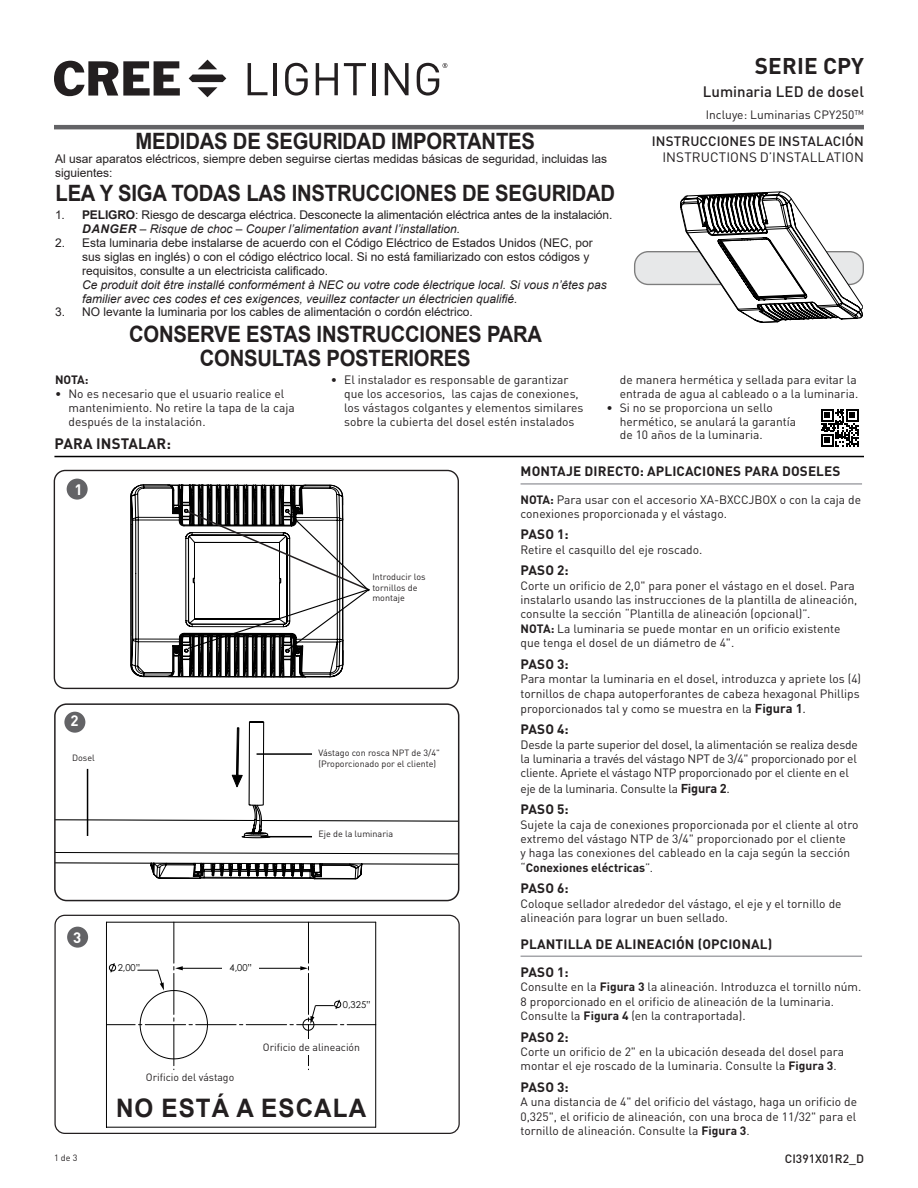
<style>
.page{position:relative;width:918px;height:1188px;background:#fff}
.page>*{position:absolute;margin:0;border:0;box-sizing:border-box;transform-origin:0 0}
.t1{font:700 25.5px "Arial";letter-spacing:.045em;color:#231f20;scale:.95 1}
.t2{font:700 22.5px/24px "Arial";letter-spacing:-.01em;color:#231f20;text-align:center;scale:.9 1}
.t3{font:700 22.5px "DINOT";letter-spacing:.01em;color:#231f20}
.t4{font:500 15px "DINOT";color:#231f20}
.t5{font:700 15px "DINOT";letter-spacing:.01em;color:#231f20}
.t6{font:700 15px "DINOT";color:#fff}
.t7{font:700 13.5px/28.2px "DINOT";letter-spacing:.01em;color:#231f20}
.t8{font:500 13.5px/16.2px "DINOT";color:#231f20;text-align:right}
.t9{font:12px/14.4px "DINOT";color:#231f20}
.t10{font:12px/13.8px "Arial";color:#231f20}
.t11{font:12px/14.7px "DINOT";letter-spacing:-.02em;color:#231f20}
.t12{font:500 12px "DINOT";color:#231f20}
.t13{font:700 12px "DINOT";color:#231f20}
.t14{font:10.5px "DINOT";color:#231f20}
.t15{font:9.45px "Century Gothic";color:#000}
.t16{font:9px/10.8px "DINOT";color:#231f20}
.s1{font-weight:700}
.s2{font-weight:700;font-style:italic}
.s3{font-style:italic}
.s4{font-weight:400}
.s5{font-weight:700;font-size:12.75px}
.s6{font-size:12.75px}
</style>
<div class="page">
<hr style="left:54px;top:125px;width:810px;height:4px;background:#636366">
<svg style="left:248px;top:63px;width:20px;height:32px"></svg>
<hr style="left:274px;top:63px;width:3px;height:32px;background:#231f20">
<svg style="left:285px;top:63px;width:23px;height:33px"></svg>
<svg style="left:316px;top:63px;width:22px;height:32px"></svg>
<svg style="left:344px;top:63px;width:22px;height:32px"></svg>
<hr style="left:372px;top:63px;width:3px;height:32px;background:#231f20">
<svg style="left:385px;top:63px;width:24px;height:32px"></svg>
<svg style="left:54px;top:61px;width:126px;height:35px"></svg>
<svg style="left:198px;top:60px;width:19px;height:9px"></svg>
<svg style="left:189px;top:75px;width:37px;height:22px"></svg>
<svg style="left:417px;top:63px;width:30px;height:33px"></svg>
<hr style="left:54px;top:456px;width:810px;height:1px;background:#000">
<hr style="left:521px;top:483px;width:341px;height:2px;background:#a4a5a9">
<hr style="left:521px;top:956px;width:341px;height:1px;background:#a4a5a9">
<div style="left:635px;top:252px;width:228px;height:32px;background:#e7e8e9;border-radius:14px"></div>
<div style="left:634px;top:251px;width:230px;height:34px;border:1px solid #000;border-radius:14px"></div>
<svg style="left:680px;top:191px;width:182px;height:132px"></svg>
<div style="left:54px;top:470px;width:405px;height:219px;border:1px solid #231f20;border-radius:11px"></div>
<div style="left:67px;top:479px;width:21px;height:21px;background:#636366;border-radius:50%"></div>
<svg style="left:130px;top:470px;width:241px;height:208px"></svg>
<svg style="left:56px;top:705px;width:403px;height:196px"></svg>
<div style="left:54px;top:703px;width:405px;height:198px;border:2px solid #231f20;border-radius:12px"></div>
<div style="left:64px;top:712px;width:21px;height:21px;background:#636366;border-radius:50%"></div>
<hr style="left:87px;top:769px;width:1px;height:67px;background:#000">
<hr style="left:257px;top:753px;width:55px;height:2px;background:#000">
<hr style="left:261px;top:836px;width:51px;height:1px;background:#000">
<hr style="left:375px;top:922px;width:1px;height:205px;background:#000">
<hr style="left:106px;top:922px;width:1px;height:205px;background:#000">
<hr style="left:106px;top:1127px;width:270px;height:1px;background:#000">
<svg style="left:107px;top:922px;width:269px;height:148px"></svg>
<div style="left:222px;top:958px;width:36px;height:19px;background:#fff"></div>
<div style="left:54px;top:915px;width:406px;height:219px;border:1px solid #231f20;border-radius:10px"></div>
<div style="left:67px;top:927px;width:21px;height:21px;background:#636366;border-radius:50%"></div>
<div style="left:263px;top:1039px;width:101px;height:15px;background:#fff"></div>
<svg style="left:821px;top:409px;width:37px;height:37px"></svg>
<p class="t3" style="left:755px;top:51px;width:111px">SERIE CPY</p>
<p class="t4" style="left:703px;top:82px;width:163px">Luminaria LED de dosel</p>
<p class="t9" style="left:706px;top:107px;width:160px">Incluye: Luminarias CPY250<sup>TM</sup></p>
<p class="t2" style="left:136px;top:130px;width:445px">MEDIDAS DE SEGURIDAD IMPORTANTES</p>
<p class="t10" style="left:55px;top:152px;width:554px">Al usar aparatos eléctricos, siempre deben seguirse ciertas medidas básicas de seguridad, incluidas las siguientes:</p>
<p class="t2" style="left:56px;top:181px;width:623px">LEA Y SIGA TODAS LAS INSTRUCCIONES DE SEGURIDAD</p>
<p class="t10" style="left:82px;top:208px;width:532px;text-indent:-27px">1. <span class="s1">PELIGRO</span>: Riesgo de descarga eléctrica. Desconecte la alimentación eléctrica antes de la instalación.<br><span class="s2">DANGER</span> <span class="s3">– Risque de choc – Couper l’alimentation avant l’installation.</span></p>
<p class="t10" style="left:82px;top:236px;width:526px;text-indent:-27px">2. Esta luminaria debe instalarse de acuerdo con el Código Eléctrico de Estados Unidos (NEC, por sus siglas en inglés) o con el código eléctrico local. Si no está familiarizado con estos códigos y requisitos, consulte a un electricista calificado.<br><span class="s3">Ce produit doit être installé conformément à NEC ou votre code électrique local. Si vous n’êtes pas familier avec ces codes et ces exigences, veuillez contacter un électricien qualifié.</span></p>
<p class="t10" style="left:55px;top:305px;width:419px">3. NO levante la luminaria por los cables de alimentación o cordón eléctrico.</p>
<p class="t2" style="left:129px;top:322px;width:461px">CONSERVE ESTAS INSTRUCCIONES PARA<br>CONSULTAS POSTERIORES</p>
<p class="t13" style="left:55px;top:372px;width:35px">NOTA:</p>
<p class="t9" style="left:69px;top:386px;width:228px;line-height:13.8px;text-indent:-14px">• No es necesario que el usuario realice el mantenimiento. No retire la tapa de la caja después de la instalación.</p>
<p class="t8" style="left:652px;top:132px;width:213px">INSTRUCCIONES DE INSTALACIÓN<br><span class="s4">INSTRUCTIONS D’INSTALLATION</span></p>
<p class="t9" style="left:344px;top:373px;width:241px;line-height:13.8px;text-indent:-14px">• El instalador es responsable de garantizar que los accesorios, las cajas de conexiones, los vástagos colgantes y elementos similares sobre la cubierta del dosel estén instalados</p>
<p class="t9" style="left:620px;top:373px;width:240px;line-height:13.8px">de manera hermética y sellada para evitar la entrada de agua al cableado o a la luminaria.</p>
<p class="t9" style="left:620px;top:400px;width:178px;line-height:13.8px;text-indent:-14px">• Si no se proporciona un sello hermético, se anulará la garantía de 10 años de la luminaria.</p>
<p class="t5" style="left:55px;top:434px;width:118px">PARA INSTALAR:</p>
<p class="t6" style="left:74px;top:479px;width:10px">1</p>
<p class="t16" style="left:372px;top:571px;width:55px">Introducir los tornillos de montaje</p>
<p class="t6" style="left:71px;top:711px;width:10px">2</p>
<p class="t16" style="left:72px;top:752px;width:24px">Dosel</p>
<p class="t16" style="left:318px;top:747px;width:123px">Vástago con rosca NPT de 3/4" (Proporcionado por el cliente)</p>
<p class="t16" style="left:318px;top:828px;width:76px">Eje de la luminaria</p>
<p class="t6" style="left:73px;top:927px;width:10px">3</p>
<p class="t15" style="left:118px;top:961px;width:24px">2,00”</p>
<p class="t15" style="left:230px;top:961px;width:24px">4,00”</p>
<p class="t15" style="left:343px;top:998px;width:29px">0,325”</p>
<p class="t14" style="left:146px;top:1070px;width:90px">Orificio del vástago</p>
<p class="t14" style="left:263px;top:1040px;width:99px">Orificio de alineación</p>
<p class="t1" style="left:116px;top:1090px;width:265px">NO ESTÁ A ESCALA</p>
<p class="t7" style="left:521px;top:457px;width:321px">MONTAJE DIRECTO: APLICACIONES PARA DOSELES</p>
<p class="t9" style="left:521px;top:492px;width:342px"><span class="s1">NOTA:</span> Para usar con el accesorio XA-BXCCJBOX o con la caja de conexiones proporcionada y el vástago.</p>
<p class="t7" style="left:521px;top:520px;width:50px">PASO 1:</p>
<p class="t9" style="left:521px;top:542px;width:183px">Retire el casquillo del eje roscado.</p>
<p class="t7" style="left:521px;top:556px;width:50px">PASO 2:</p>
<p class="t9" style="left:521px;top:578px;width:338px">Corte un orificio de 2,0" para poner el vástago en el dosel. Para instalarlo usando las instrucciones de la plantilla de alineación, consulte la sección “Plantilla de alineación (opcional)”.<br><span class="s1">NOTA:</span> La luminaria se puede montar en un orificio existente que tenga el dosel de un diámetro de 4".</p>
<p class="t7" style="left:521px;top:649px;width:50px">PASO 3:</p>
<p class="t9" style="left:521px;top:671px;width:342px;line-height:14.9px;text-align:justify">Para montar la luminaria en el dosel, introduzca y apriete los (4) tornillos de chapa autoperforantes de cabeza hexagonal Phillips proporcionados tal y como se muestra en la <span class="s5">Figura 1</span><span class="s6">.</span></p>
<p class="t7" style="left:521px;top:715px;width:50px">PASO 4:</p>
<p class="t11" style="left:521px;top:737px;width:339px">Desde la parte superior del dosel, la alimentación se realiza desde la luminaria a través del vástago NPT de 3/4" proporcionado por el cliente. Apriete el vástago NTP proporcionado por el cliente en el eje de la luminaria. Consulte la <span class="s5">Figura 2</span><span class="s6">.</span></p>
<p class="t7" style="left:521px;top:795px;width:50px">PASO 5:</p>
<p class="t9" style="left:521px;top:817px;width:339px">Sujete la caja de conexiones proporcionada por el cliente al otro extremo del vástago NTP de 3/4" proporcionado por el cliente<br>y haga las conexiones del cableado en la caja según la sección “<span class="s1">Conexiones eléctricas</span>”.</p>
<p class="t7" style="left:521px;top:874px;width:50px">PASO 6:</p>
<p class="t9" style="left:521px;top:896px;width:323px">Coloque sellador alrededor del vástago, el eje y el tornillo de alineación para lograr un buen sellado.</p>
<p class="t7" style="left:521px;top:929px;width:253px">PLANTILLA DE ALINEACIÓN (OPCIONAL)<br>PASO 1:</p>
<p class="t9" style="left:521px;top:980px;width:342px">Consulte en la <span class="s1">Figura 3</span> la alineación. Introduzca el tornillo núm.<br>8 proporcionado en el orificio de alineación de la luminaria.<br>Consulte la <span class="s1">Figura 4</span> (en la contraportada).</p>
<p class="t7" style="left:521px;top:1022px;width:50px">PASO 2:</p>
<p class="t9" style="left:521px;top:1044px;width:325px">Corte un orificio de 2" en la ubicación deseada del dosel para montar el eje roscado de la luminaria. Consulte la <span class="s1">Figura 3</span>.</p>
<p class="t7" style="left:521px;top:1072px;width:50px">PASO 3:</p>
<p class="t9" style="left:521px;top:1095px;width:338px;text-align:justify">A una distancia de 4" del orificio del vástago, haga un orificio de 0,325", el orificio de alineación, con una broca de 11/32" para el tornillo de alineación. Consulte la <span class="s1">Figura 3</span>.</p>
<p class="t16" style="left:54px;top:1152px;width:25px">1 de 3</p>
<p class="t12" style="left:785px;top:1151px;width:81px">CI391X01R2_D</p>
</div>
